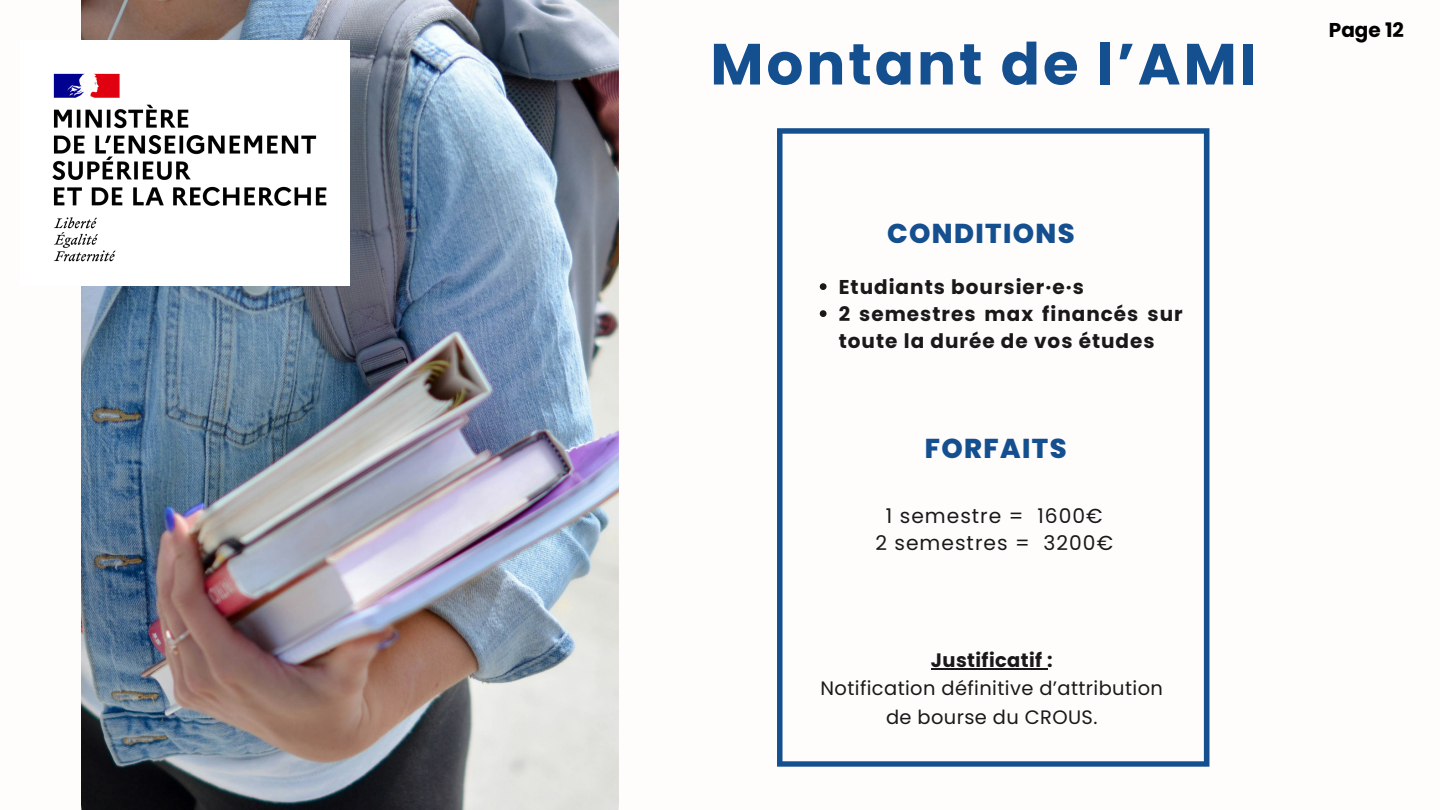
<style>
.page{position:relative;width:1440px;height:810px;background:#fff}
.page>*{position:absolute;margin:0;border:0;box-sizing:border-box;transform-origin:0 0}
.t1{font:700 58px "Poppins";letter-spacing:.05em;color:#144f8f}
.t2{font:800 27.2px "Poppins";letter-spacing:.05em;color:#144f8f}
.t3{font:20.2px/27px "Poppins";letter-spacing:.05em;color:#191919;text-align:center}
.t4{font:700 20px/27px "Poppins";letter-spacing:.05em;color:#191919}
.t5{font:700 20px "Poppins";color:#000}
.t6{font:19.4px/28.5px "Poppins";letter-spacing:.02em;color:#191919;text-align:center}
.t7{font:700 19.4px "Poppins";letter-spacing:.02em;color:#191919}
</style>
<div class="page">
<img style="left:81px;top:0;width:538px;height:810px">
<div style="left:20px;top:41px;width:330px;height:245px;background:#fff"></div>
<svg style="left:777px;top:128px;width:432px;height:639px"></svg>
<img style="left:52px;top:73px;width:275px;height:189px">
<svg style="left:820px;top:283px;width:7px;height:7px"></svg>
<svg style="left:820px;top:310px;width:7px;height:7px"></svg>
<hr style="left:931px;top:668px;width:116px;height:2px;background:#191919">
<h1 class="t1" style="left:710px;top:24px;width:548px">Montant de l’AMI</h1>
<h2 class="t2" style="left:887px;top:215px;width:189px">CONDITIONS</h2>
<p class="t4" style="left:839px;top:273px;width:345px">Etudiants boursier·e·s<br>2 semestres max financés sur toute la durée de vos études</p>
<h2 class="t2" style="left:925px;top:430px;width:143px">FORFAITS</h2>
<p class="t3" style="left:875px;top:502px;width:239px">1 semestre = 1600€<br>2 semestres = 3200€</p>
<p class="t7" style="left:931px;top:646px;width:123px">Justificatif :</p>
<p class="t6" style="left:821px;top:674px;width:344px">Notification définitive d’attribution de bourse du CROUS.</p>
<p class="t5" style="left:1329px;top:16px;width:77px">Page 12</p>
</div>
